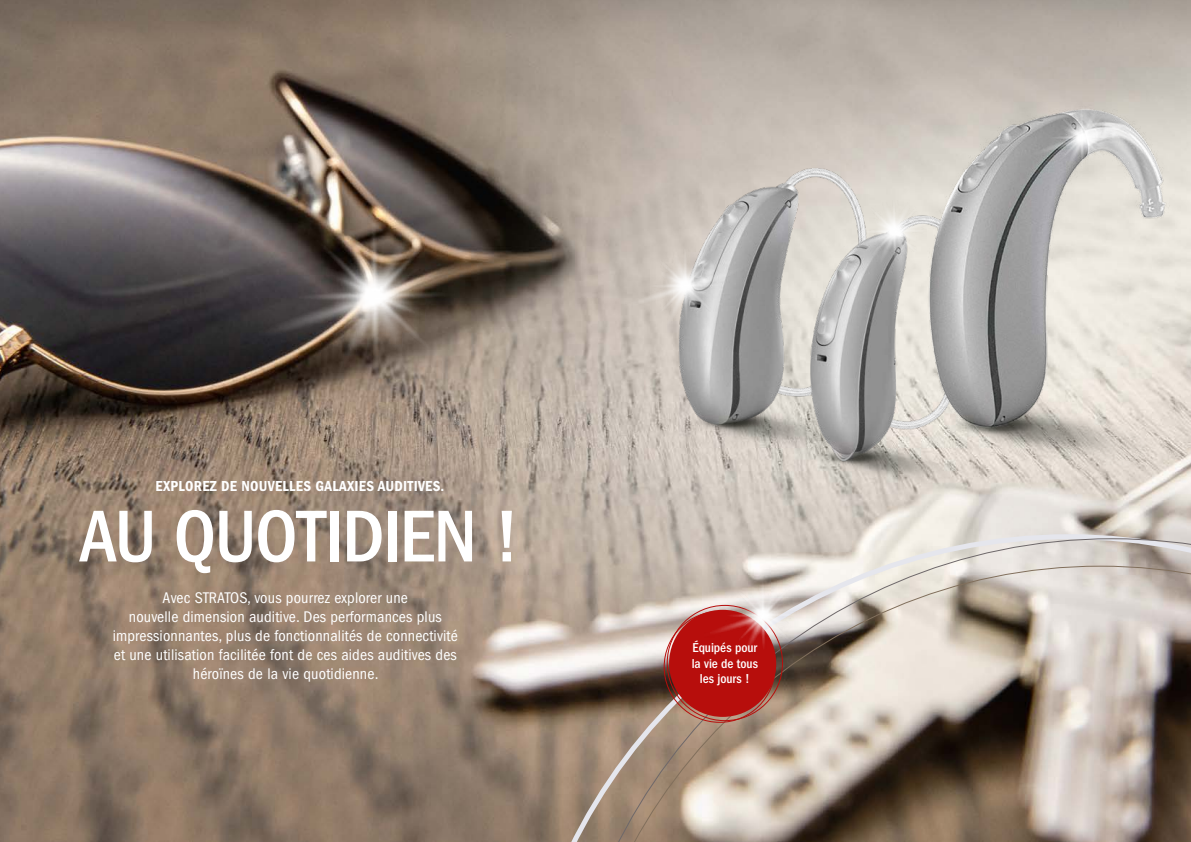
<style>
.page{position:relative;width:1191px;height:842px;background:#fff}
.page>*{position:absolute;margin:0;border:0;box-sizing:border-box;transform-origin:0 0}
.t1{font:500 condensed 75.9px "ITC Franklin Gothic Std";letter-spacing:-.015em;color:#fff}
.t2{font:condensed 16px/19px "ITC Franklin Gothic Std";letter-spacing:.01em;color:#fff;text-align:center}
.t3{font:15px "ITC Franklin Gothic Std Dm Cd";letter-spacing:.02em;color:#fff}
.t4{font:500 condensed 13.4px/15px "ITC Franklin Gothic Std";letter-spacing:-.005em;color:#fff;text-align:center}
</style>
<div class="page">
<img style="left:0;top:0;width:1191px;height:842px">
<img style="left:591px;top:104px;width:250px;height:402px">
<svg style="left:513px;top:534px;width:678px;height:308px;background:#aa9b8d"></svg>
<svg style="left:559px;top:539px;width:632px;height:303px;background:#cdc4bb"></svg>
<svg style="left:569px;top:566px;width:622px;height:276px;background:#a99b8f"></svg>
<img style="left:723px;top:166px;width:372px;height:371px">
<img style="left:841px;top:94px;width:350px;height:411px">
<div style="left:669px;top:610px;width:107px;height:107px;background:#b70e0c;border-radius:50%"></div>
<img style="left:253px;top:211px;width:238px;height:168px">
<img style="left:625px;top:244px;width:118px;height:83px">
<img style="left:841px;top:194px;width:104px;height:73px">
<img style="left:1029px;top:101px;width:104px;height:73px">
<img style="left:705px;top:574px;width:115px;height:81px">
<p class="t3" style="left:156px;top:478px;width:290px">EXPLOREZ DE NOUVELLES GALAXIES AUDITIVES.</p>
<h1 class="t1" style="left:79px;top:493px;width:442px">AU QUOTIDIEN !</h1>
<p class="t2" style="left:113px;top:589px;width:347px">Avec STRATOS, vous pourrez explorer une<br>nouvelle dimension auditive. Des performances plus impressionnantes, plus de fonctionnalités de connectivité et une utilisation facilitée font de ces aides auditives des héroïnes de la vie quotidienne.</p>
<p class="t4" style="left:691px;top:641px;width:68px">Équipés pour la vie de tous les jours !</p>
</div>
